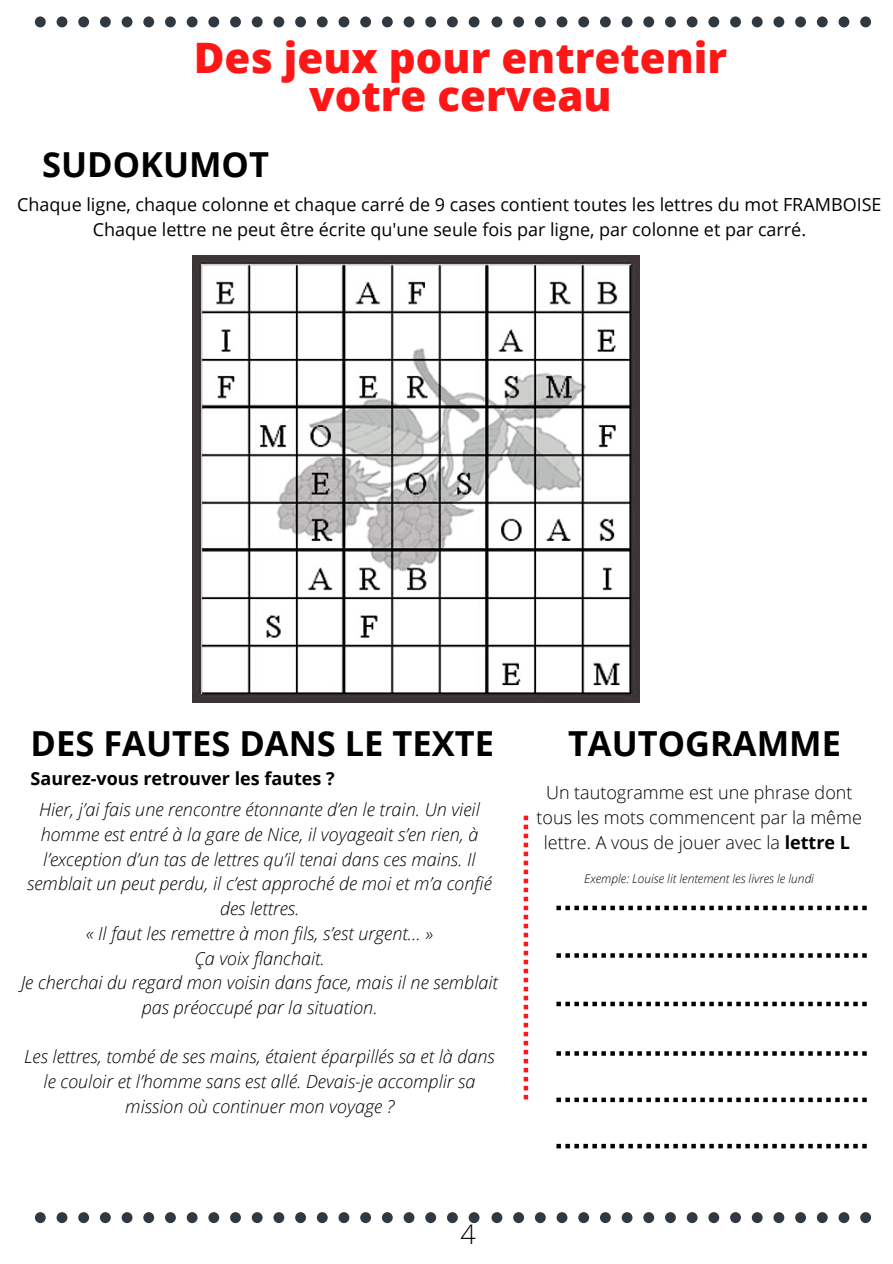
<style>
.page{position:relative;width:893px;height:1264px;background:#fff}
.page>*{position:absolute;margin:0;border:0;box-sizing:border-box;transform-origin:0 0}
.t1{font:800 42px/38.2px "Open Sans";color:#ff1616;text-align:center}
.t2{font:700 34.5px "Open Sans";color:#000}
.t3{font:300 27px "Open Sans";color:#000}
.t4{font:italic 300 18px/24.8px "Open Sans";color:#000;text-align:center}
.t5{font:18px/24.8px "Open Sans";color:#000;text-align:center}
.t6{font:300 18px/25px "Open Sans";color:#000;text-align:center}
.t7{font:700 18px "Open Sans";color:#000}
.t8{font:italic 300 12px "Open Sans";color:#000}
.s1{font-weight:700}
</style>
<div class="page">
<svg style="left:35px;top:16px;width:444px;height:11px"></svg>
<svg style="left:491px;top:16px;width:380px;height:11px"></svg>
<svg style="left:35px;top:1212px;width:444px;height:11px"></svg>
<svg style="left:491px;top:1212px;width:380px;height:11px"></svg>
<svg style="left:523px;top:815px;width:5px;height:284px"></svg>
<svg style="left:556px;top:905px;width:310px;height:5px"></svg>
<svg style="left:556px;top:953px;width:310px;height:4px"></svg>
<svg style="left:556px;top:1001px;width:310px;height:5px"></svg>
<svg style="left:556px;top:1051px;width:310px;height:4px"></svg>
<svg style="left:556px;top:1097px;width:310px;height:5px"></svg>
<svg style="left:556px;top:1143px;width:310px;height:5px"></svg>
<img style="left:192px;top:256px;width:447px;height:446px">
<h1 class="t1" style="left:194px;top:38px;width:535px">Des jeux pour entretenir votre cerveau</h1>
<h2 class="t2" style="left:42px;top:140px;width:228px">SUDOKUMOT</h2>
<p class="t5" style="left:17px;top:191px;width:865px">Chaque ligne, chaque colonne et chaque carré de 9 cases contient toutes les lettres du mot FRAMBOISE<br>Chaque lettre ne peut être écrite qu'une seule fois par ligne, par colonne et par carré.</p>
<h2 class="t2" style="left:31px;top:718px;width:465px">DES FAUTES DANS LE TEXTE</h2>
<p class="t7" style="left:31px;top:765px;width:305px">Saurez-vous retrouver les fautes ?</p>
<p class="t4" style="left:21px;top:796px;width:478px">Hier, j’ai fais une rencontre étonnante d’en le train. Un vieil homme est entré à la gare de Nice, il voyageait s’en rien, à l’exception d’un tas de lettres qu’il tenai dans ces mains. Il semblait un peut perdu, il c’est approché de moi et m’a confié des lettres.<br>« Il faut les remettre à mon fils, s’est urgent… »<br>Ça voix flanchait.<br>Je cherchai du regard mon voisin dans face, mais il ne semblait pas préoccupé par la situation.</p>
<p class="t4" style="left:24px;top:1044px;width:472px">Les lettres, tombé de ses mains, étaient éparpillés sa et là dans le couloir et l’homme sans est allé. Devais-je accomplir sa mission où continuer mon voyage ?</p>
<h2 class="t2" style="left:568px;top:718px;width:274px">TAUTOGRAMME</h2>
<p class="t6" style="left:536px;top:779px;width:327px">Un tautogramme est une phrase dont tous les mots commencent par la même lettre. A vous de jouer avec la <span class="s1">lettre L</span></p>
<p class="t8" style="left:584px;top:870px;width:231px">Exemple: Louise lit lentement les livres le lundi</p>
<h3 class="t3" style="left:460px;top:1214px;width:17px">4</h3>
</div>
